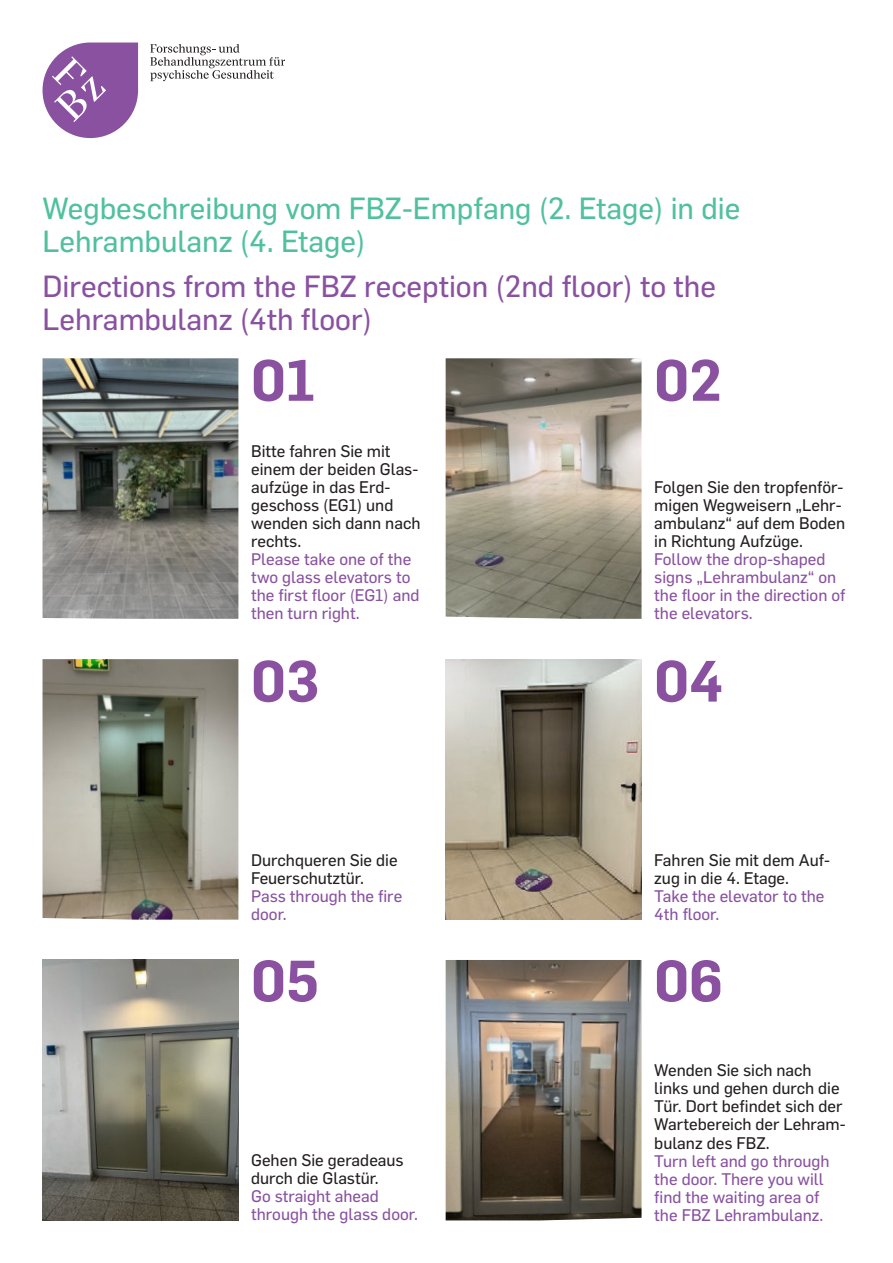
<style>
.page{position:relative;width:893px;height:1263px;background:#fff}
.page>*{position:absolute;margin:0;border:0;box-sizing:border-box;transform-origin:0 0}
.t1{font:600 57px "Flama";color:#8951a0}
.t2{font:30px/33px "Flama Basic";color:#8951a0}
.t3{font:30px/33px "Flama Basic";color:#50c09e}
.t4{font:16.5px/18px "Flama Basic";color:#231f20}
.t5{font:16.5px/18px "Flama Basic";color:#8951a0}
</style>
<div class="page">
<img style="left:43px;top:358px;width:195px;height:261px">
<img style="left:43px;top:659px;width:195px;height:261px">
<img style="left:43px;top:960px;width:195px;height:260px">
<img style="left:446px;top:358px;width:195px;height:261px">
<img style="left:446px;top:659px;width:195px;height:261px">
<img style="left:446px;top:960px;width:195px;height:260px">
<svg style="left:150px;top:44px;width:135px;height:37px"></svg>
<div style="left:43px;top:43px;width:95px;height:95px;background:#8951a0;border-radius:48px"></div>
<svg style="left:52px;top:56px;width:54px;height:66px"></svg>
<h2 class="t3" style="left:43px;top:194px;width:699px">Wegbeschreibung vom FBZ-Empfang (2. Etage) in die<br>Lehrambulanz (4. Etage)</h2>
<h2 class="t2" style="left:43px;top:273px;width:675px">Directions from the FBZ reception (2nd floor) to the<br>Lehr ambulanz (4th floor)</h2>
<h1 class="t1" style="left:251px;top:348px;width:66px">01</h1>
<p class="t4" style="left:251px;top:443px;width:171px">Bitte fahren Sie mit einem der beiden Glas&shy;aufzüge in das Erd&shy;geschoss (EG1) und wenden sich dann nach rechts.</p>
<p class="t5" style="left:251px;top:551px;width:170px">Please take one of the two glass elevators to the first floor (EG1) and then turn right.</p>
<h1 class="t1" style="left:251px;top:649px;width:70px">03</h1>
<p class="t4" style="left:251px;top:852px;width:148px">Durchqueren Sie die<br>Feuerschutztür.</p>
<p class="t5" style="left:251px;top:888px;width:153px">Pass through the fire door.</p>
<h1 class="t1" style="left:251px;top:948px;width:69px">05</h1>
<p class="t4" style="left:251px;top:1153px;width:154px">Gehen Sie geradeaus durch die Glastür.</p>
<p class="t5" style="left:251px;top:1189px;width:168px">Go straight ahead through the glass door.</p>
<h1 class="t1" style="left:654px;top:348px;width:69px">02</h1>
<p class="t4" style="left:654px;top:479px;width:192px">Folgen Sie den tropfenför&shy;migen Wegweisern „Lehr&shy;ambulanz“ auf dem Boden in Richtung Aufzüge.</p>
<p class="t5" style="left:654px;top:551px;width:193px">Follow the drop-shaped signs „Lehrambulanz“ on the floor in the direction of the elevators.</p>
<h1 class="t1" style="left:654px;top:649px;width:70px">04</h1>
<p class="t4" style="left:654px;top:852px;width:177px">Fahren Sie mit dem Auf&shy;zug in die 4. Etage.</p>
<p class="t5" style="left:654px;top:888px;width:172px">Take the elevator to the<br>4th floor.</p>
<h1 class="t1" style="left:654px;top:948px;width:70px">06</h1>
<p class="t4" style="left:654px;top:1063px;width:193px">Wenden Sie sich nach links und gehen durch die<br>Tür. Dort befindet sich der<br>Wartebereich der Lehram&shy;bulanz des FBZ.</p>
<p class="t5" style="left:654px;top:1153px;width:177px">Turn left and go through the door. There you will find the waiting area of the FBZ Lehrambulanz.</p>
</div>
